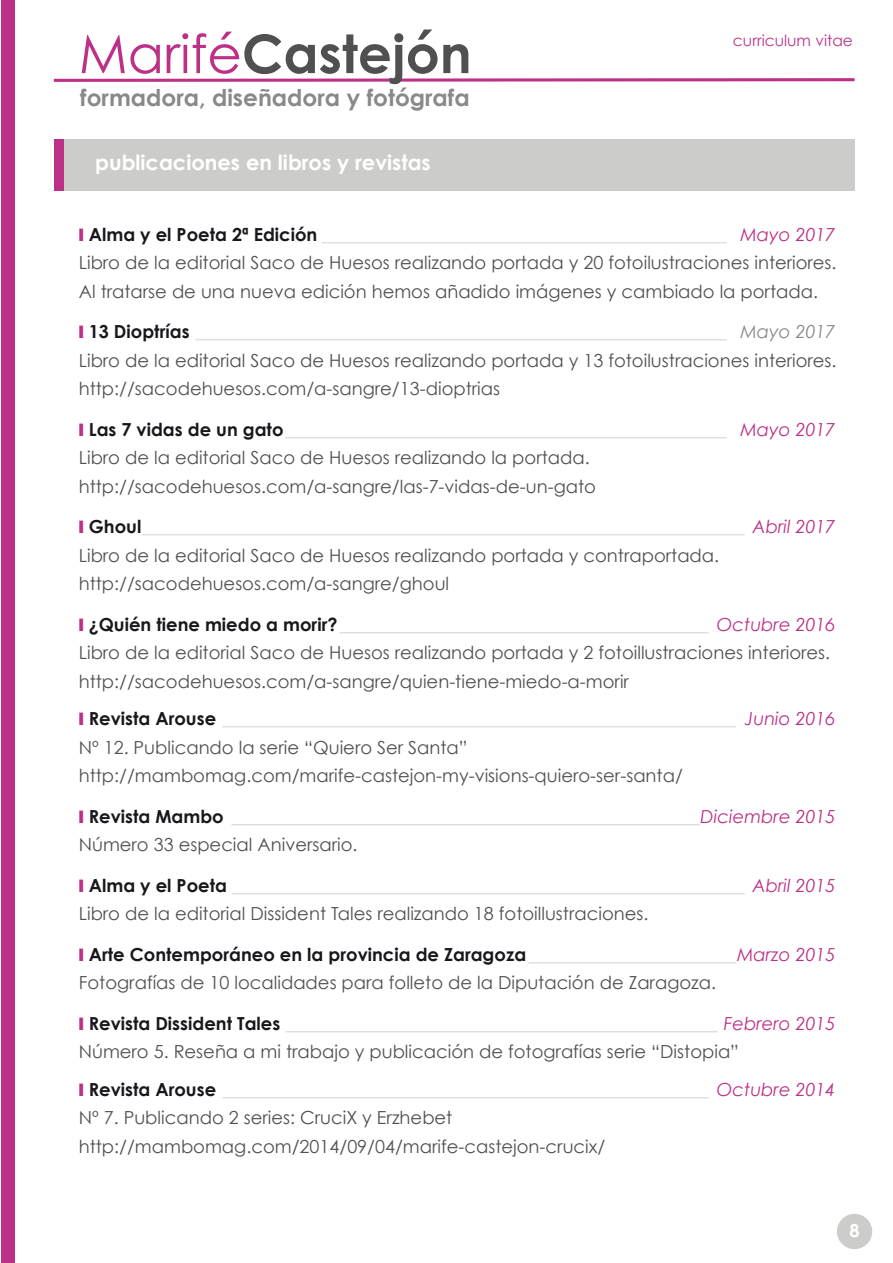
<style>
.page{position:relative;width:893px;height:1263px;background:#fff}
.page>*{position:absolute;margin:0;border:0;box-sizing:border-box;transform-origin:0 0}
.t1{font:700 53.25px "Century Gothic";color:#505050}
.t2{font:700 23.25px "Century Gothic";color:#88898a}
.t3{font:700 21px "Century Gothic";color:#fff}
.t4{font:18px/28.5px "Century Gothic";color:#505050}
.t5{font:italic 18px/28.5px "Century Gothic";color:#cccccb}
.t6{font:700 18px "Century Gothic";color:#fff}
.t7{font:15.45px "Century Gothic";color:#bc3187}
.s1{font-weight:400;color:#bc3187}
.s2{color:#bc3187}
.s3{font-weight:700;color:#1a171c}
.s4{font-style:italic;color:#cccccb}
.s5{font-style:italic;color:#bc3187}
.s6{font-style:italic;color:#88898a}
.s7{font-weight:700;font-style:normal;color:#1a171c}
.s8{font-style:normal;color:#505050}
</style>
<div class="page">
<div style="left:54px;top:140px;width:801px;height:51px;background:#cccccb"></div>
<div style="left:837px;top:1214px;width:35px;height:35px;background:#cccccb;border-radius:50%"></div>
<div style="left:1px;top:0;width:14px;height:1263px;background:#bc3187"></div>
<svg style="left:53px;top:78px;width:802px;height:4px;background:#cb60a2"></svg>
<div style="left:54px;top:140px;width:10px;height:51px;background:#bc3187"></div>
<h1 class="t1" style="left:79px;top:20px;width:394px"><span class="s1">Marifé</span>Castejón</h1>
<p class="t2" style="left:80px;top:83px;width:391px">formadora, diseñadora y fotógrafa</p>
<p class="t3" style="left:109px;top:149px;width:156px">erfil profesional</p>
<p class="t3" style="left:95px;top:149px;width:337px">publicaciones en libros y revistas</p>
<p class="t7" style="left:733px;top:31px;width:121px">curriculum vitae</p>
<p class="t4" style="left:79px;top:220px;width:759px;text-align:justify"><span class="s2">❙</span> <span class="s3">Alma y el Poeta 2ª Edición</span> <span class="s4">_____________________________________________</span> <span class="s5">Mayo 2017<br></span>Libro de la editorial Saco de Huesos realizando portada y 20 fotoilustraciones interiores.<br>Al tratarse de una nueva edición hemos añadido imágenes y cambiado la portada.</p>
<p class="t4" style="left:79px;top:317px;width:759px;text-align:justify"><span class="s2">❙</span> <span class="s3">13 Dioptrías</span> <span class="s4">___________________________________________________________</span> <span class="s6">Mayo 2017<br></span>Libro de la editorial Saco de Huesos realizando portada y 13 fotoilustraciones interiores. http://sacodehuesos.com/a-sangre/13-dioptrias</p>
<p class="t4" style="left:79px;top:415px;width:758px"><span class="s2">❙</span> <span class="s3">Las 7 vidas de un gato</span><span class="s4">_________________________________________________</span> <span class="s5">Mayo 2017<br></span>Libro de la editorial Saco de Huesos realizando la portada. http://sacodehuesos.com/a-sangre/las-7-vidas-de-un-gato</p>
<p class="t4" style="left:79px;top:512px;width:758px"><span class="s2">❙</span> <span class="s3">Ghoul</span><span class="s4">___________________________________________________________________</span> <span class="s5">Abril 2017<br></span>Libro de la editorial Saco de Huesos realizando portada y contraportada. http://sacodehuesos.com/a-sangre/ghoul</p>
<p class="t4" style="left:79px;top:610px;width:758px"><span class="s2">❙</span> <span class="s3">¿Quién tiene miedo a morir?</span><span class="s4">_________________________________________</span> <span class="s5">Octubre 2016<br></span>Libro de la editorial Saco de Huesos realizando portada y 2 fotoillustraciones interiores. http://sacodehuesos.com/a-sangre/quien-tiene-miedo-a-morir</p>
<p class="t4" style="left:79px;top:704px;width:758px"><span class="s2">❙</span> <span class="s3">Revista Arouse</span> <span class="s4">_________________________________________________________</span> <span class="s5">Junio 2016<br></span>Nº 12. Publicando la serie “Quiero Ser Santa” http://mambomag.com/marife-castejon-my-visions-quiero-ser-santa/</p>
<p class="t5" style="left:79px;top:802px;width:758px"><span class="s2">❙</span> <span class="s7">Revista Mambo</span> ____________________________________________________<span class="s2">Diciembre 2015<br></span><span class="s8">Número 33 especial Aniversario.</span></p>
<p class="t4" style="left:79px;top:871px;width:758px"><span class="s2">❙</span> <span class="s3">Alma y el Poeta</span> <span class="s4">_________________________________________________________</span> <span class="s5">Abril 2015<br></span>Libro de la editorial Dissident Tales realizando 18 fotoillustraciones.</p>
<p class="t4" style="left:79px;top:940px;width:758px"><span class="s2">❙</span> <span class="s3">Arte Contemporáneo en la provincia de Zaragoza</span><span class="s4">_______________________</span><span class="s5">Marzo 2015<br></span>Fotografías de 10 localidades para folleto de la Diputación de Zaragoza.</p>
<p class="t4" style="left:79px;top:1009px;width:758px"><span class="s2">❙</span> <span class="s3">Revista Dissident Tales</span> <span class="s4">________________________________________________</span> <span class="s5">Febrero 2015<br></span>Número 5. Reseña a mi trabajo y publicación de fotografías serie “Distopia”</p>
<p class="t4" style="left:79px;top:1075px;width:758px"><span class="s2">❙</span> <span class="s3">Revista Arouse</span> <span class="s4">______________________________________________________</span> <span class="s5">Octubre 2014<br></span>Nº 7. Publicando 2 series: CruciX y Erzhebet http://mambomag.com/2014/09/04/marife-castejon-crucix/</p>
<p class="t6" style="left:849px;top:1219px;width:12px">8</p>
</div>
